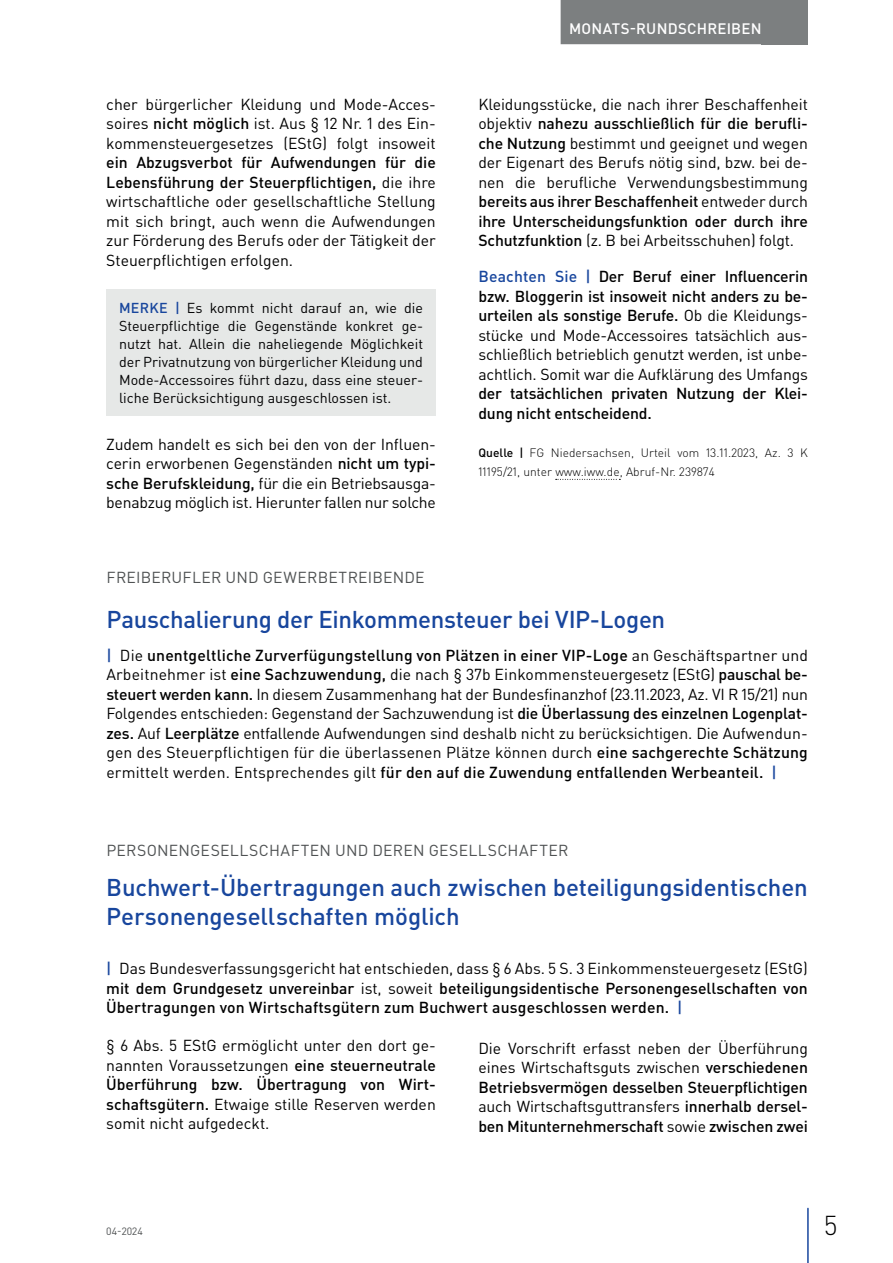
<style>
.page{position:relative;width:893px;height:1263px;background:#fff}
.page>*{position:absolute;margin:0;border:0;box-sizing:border-box;transform-origin:0 0}
.t1{font:300 27px "DIN Pro";color:#000001}
.t2{font:500 24px/28.5px "DIN Pro";letter-spacing:-.005em;color:#18469d}
.t3{font:15.75px/19.5px "DIN Pro";color:#000001;text-align:justify}
.t4{font:500 15.75px/19.5px "DIN Pro";letter-spacing:-.01em;color:#000001;text-align:justify}
.t5{font:15.75px "DIN Pro";letter-spacing:.015em;color:#4f5253}
.t6{font:500 15px "DIN Pro";letter-spacing:.015em;color:#fff}
.t7{font:14.25px/18px "DIN Pro";color:#000001;text-align:justify}
.t8{font:300 12px/19.5px "DIN Pro";letter-spacing:.005em;color:#000001}
.t9{font:10.5px "DIN Pro";color:#4f5253}
.s1{font-weight:500}
.s2{font-weight:500;color:#18469d}
.s3{color:#18469d}
.s4{font-weight:400}
</style>
<div class="page">
<div style="left:762px;top:0;width:46px;height:44px;background:#7c7f80"></div>
<hr style="left:807px;top:1208px;width:2px;height:55px;background:#18469d">
<div style="left:561px;top:0;width:209px;height:44px;background:#7c7f80"></div>
<div style="left:106px;top:289px;width:330px;height:126px;background:#e6e8e7"></div>
<svg style="left:556px;top:479px;width:64px;height:1px"></svg>
<p class="t3" style="left:106px;top:94px;width:331px">cher bürgerlicher Kleidung und Mode-Acces&shy;soires <span class="s1">nicht möglich</span> ist. Aus § 12 Nr. 1 des Ein&shy;kommensteuergesetzes (EStG) folgt insoweit</p>
<p class="t3" style="left:106px;top:152px;width:331px"><span class="s1">ein Abzugsverbot für Aufwendungen für die Lebensführung der Steuerpflichtigen,</span> die ihre wirtschaftliche oder gesellschaftliche Stellung mit sich bringt, auch wenn die Aufwendungen zur Förderung des Berufs oder der Tätigkeit der Steuerpflichtigen erfolgen.</p>
<p class="t7" style="left:119px;top:298px;width:306px"><span class="s2">MERKE |</span> Es kommt nicht darauf an, wie die Steuerpflichtige die Gegenstände konkret ge&shy;nutzt hat. Allein die naheliegende Möglichkeit der Privatnutzung von bürgerlicher Kleidung und Mode-Accessoires führt dazu, dass eine steuer&shy;liche Berücksichtigung ausgeschlossen ist.</p>
<p class="t3" style="left:106px;top:434px;width:331px">Zudem handelt es sich bei den von der Influen&shy;cerin erworbenen Gegenständen <span class="s1">nicht um typi&shy;sche Berufskleidung,</span> für die ein Betriebsausga&shy;benabzug möglich ist. Hierunter fallen nur solche</p>
<p class="t6" style="left:569px;top:18px;width:194px">MONATS-RUNDSCHREIBEN</p>
<p class="t3" style="left:478px;top:94px;width:331px">Kleidungsstücke, die nach ihrer Beschaffenheit objektiv <span class="s1">nahezu ausschließlich für die berufli&shy;che Nutzung</span> bestimmt und geeignet und wegen der Eigenart des Berufs nötig sind, bzw. bei de&shy;nen die berufliche Verwendungsbestimmung <span class="s1">bereits aus ihrer Beschaffenheit</span> entweder durch <span class="s1">ihre Unterscheidungsfunktion oder durch ihre Schutzfunktion</span> (z. B bei Arbeitsschuhen) folgt.</p>
<p class="t3" style="left:478px;top:266px;width:331px"><span class="s2">Beachten Sie |</span> <span class="s1">Der Beruf einer Influencerin bzw. Bloggerin ist insoweit nicht anders zu be&shy;urteilen als sonstige Berufe.</span> Ob die Kleidungs&shy;stücke und Mode-Accessoires tatsächlich aus&shy;schließlich betrieblich genutzt werden, ist unbe&shy;achtlich. Somit war die Aufklärung des Umfangs</p>
<p class="t4" style="left:478px;top:383px;width:331px">der tatsächlichen privaten Nutzung der Klei&shy;dung nicht entscheidend.</p>
<p class="t8" style="left:478px;top:442px;width:331px"><span class="s1">Quelle |</span> FG Niedersachsen, Urteil vom 13.11.2023, Az. 3 K<br>11195/21, unter www.iww.de, Abruf-Nr. 239874</p>
<p class="t5" style="left:106px;top:566px;width:320px">FREIBERUFLER UND GEWERBETREIBENDE</p>
<h2 class="t2" style="left:106px;top:604px;width:560px">Pauschalierung der Einkommensteuer bei VIP-Logen</h2>
<p class="t3" style="left:106px;top:645px;width:703px"><span class="s2">|</span> Die <span class="s1">unentgeltliche Zurverfügungstellung von Plätzen in einer VIP-Loge</span> an Geschäftspartner und Arbeitnehmer ist <span class="s1">eine Sachzuwendung,</span> die nach § 37b Einkommensteuergesetz (EStG) <span class="s1">pauschal be&shy;steuert werden kann.</span> In diesem Zusammenhang hat der Bundesfinanzhof (23.11.2023, Az. VI R 15/21) nun Folgendes entschieden: Gegenstand der Sachzuwendung ist <span class="s1">die Überlassung des einzelnen Logenplat&shy;zes.</span> Auf <span class="s1">Leerplätze</span> entfallende Aufwendungen sind deshalb nicht zu berücksichtigen. Die Aufwendun&shy;gen des Steuerpflichtigen für die überlassenen Plätze können durch <span class="s1">eine sachgerechte Schätzung </span>ermittelt werden. Entsprechendes gilt <span class="s1">für den auf die Zuwendung entfallenden Werbeanteil.</span> <span class="s2">|</span></p>
<p class="t5" style="left:106px;top:839px;width:463px">PERSONENGESELLSCHAFTEN UND DEREN GESELLSCHAFTER</p>
<h2 class="t2" style="left:106px;top:872px;width:703px">Buchwert-Übertragungen auch zwischen beteiligungsidentischen<br>Personengesellschaften möglich</h2>
<p class="t4" style="left:106px;top:958px;width:703px"><span class="s3">|</span> <span class="s4">Das Bundesverfassungsgericht hat entschieden, dass § 6 Abs. 5 S. 3 Einkommensteuergesetz (EStG) </span>mit dem Grundgesetz unvereinbar <span class="s4">ist, soweit</span> beteiligungsidentische Personengesellschaften von Übertragungen von Wirtschaftsgütern zum Buchwert ausgeschlossen werden. <span class="s3">|</span></p>
<p class="t3" style="left:106px;top:1035px;width:331px">§ 6 Abs. 5 EStG ermöglicht unter den dort ge&shy;nannten Voraussetzungen <span class="s1">eine steuerneutrale Überführung bzw. Übertragung von Wirt&shy;schaftsgütern.</span> Etwaige stille Reserven werden somit nicht aufgedeckt.</p>
<p class="t4" style="left:478px;top:1038px;width:331px"><span class="s4">Die Vorschrift erfasst neben der Überführung eines Wirtschaftsguts zwischen</span> verschiedenen Betriebsvermögen desselben Steuerpflichtigen <span class="s4">auch Wirtschaftsguttransfers</span> innerhalb dersel&shy;ben Mitunternehmerschaft <span class="s4">sowie</span> zwischen zwei</p>
<p class="t9" style="left:106px;top:1224px;width:38px">04-2024</p>
<h1 class="t1" style="left:824px;top:1207px;width:15px">5</h1>
</div>
